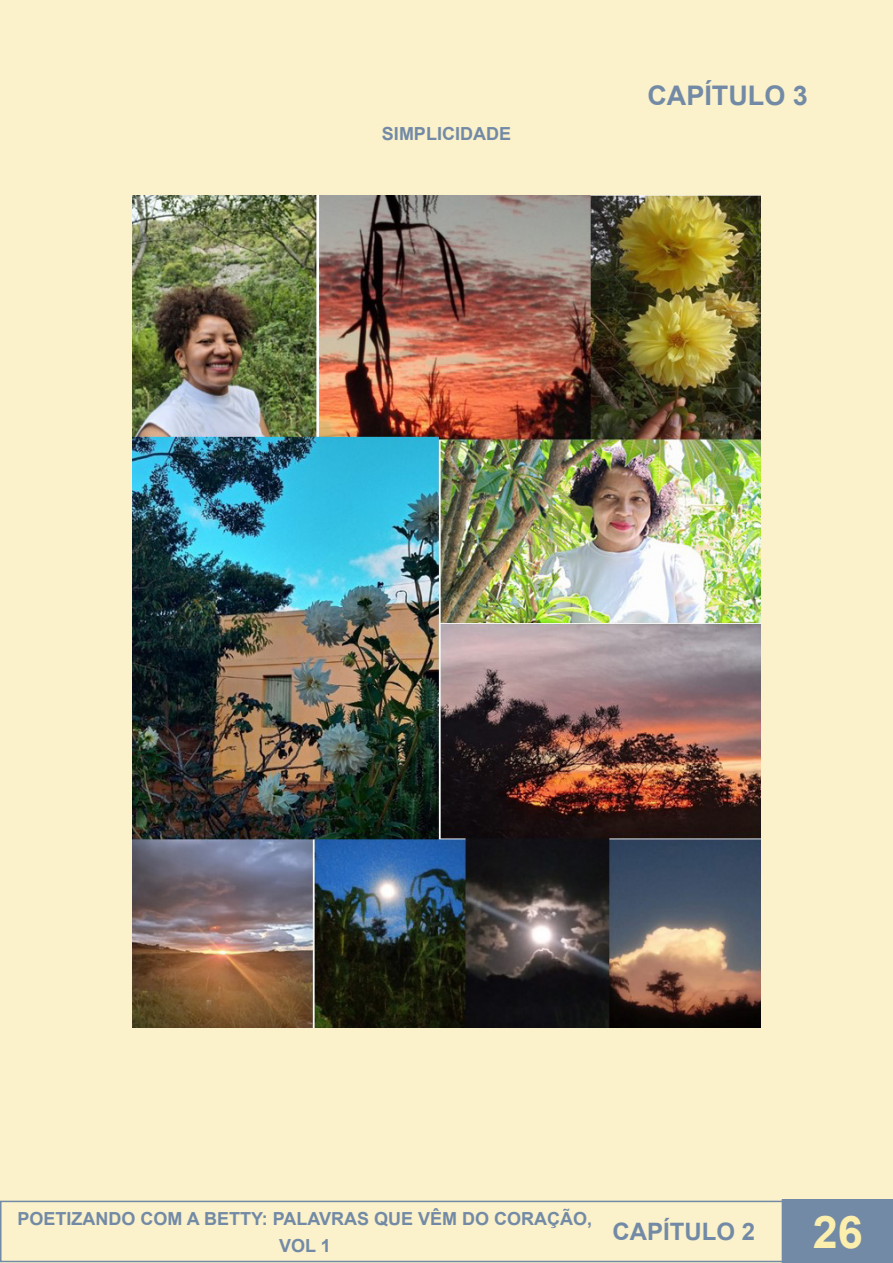
<style>
.page{position:relative;width:893px;height:1263px;background:#fbf1ca}
.page>*{position:absolute;margin:0;border:0;box-sizing:border-box;transform-origin:0 0}
.t1{font:700 45px "Arial";color:#fcefae}
.t2{font:700 27px "Arial";color:#728aa6}
.t3{font:700 24px "Arial";color:#728aa6}
.t4{font:700 18px/27px "Arial";color:#728aa6;text-align:center}
</style>
<div class="page">
<div style="left:0;top:1201px;width:784px;height:61px;border:2px solid #728aa6"></div>
<div style="left:782px;top:1200px;width:111px;height:63px;background:#728aa6"></div>
<div style="left:782px;top:1199px;width:111px;height:64px;border:2px solid #728aa6"></div>
<img style="left:133px;top:196px;width:627px;height:832px">
<p class="t4" style="left:382px;top:121px;width:131px">SIMPLICIDADE</p>
<p class="t2" style="left:647px;top:76px;width:162px">CAPÍTULO 3</p>
<p class="t4" style="left:18px;top:1205px;width:576px">POETIZANDO COM A BETTY: PALAVRAS QUE VÊM DO CORAÇÃO,<br>VOL 1</p>
<h3 class="t3" style="left:612px;top:1215px;width:144px">CAPÍTULO 2</h3>
<h1 class="t1" style="left:813px;top:1200px;width:52px">26</h1>
</div>
